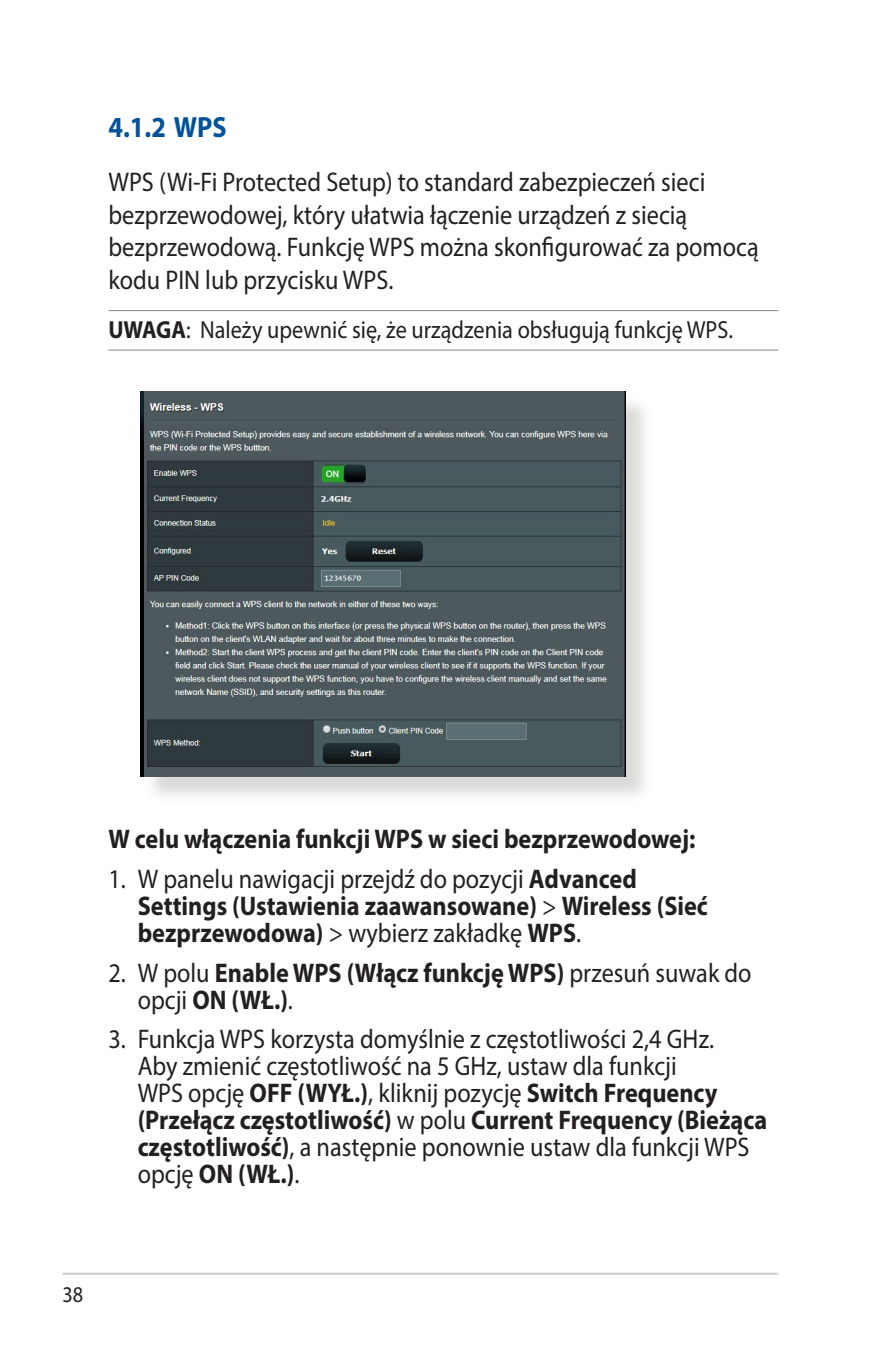
<style>
.page{position:relative;width:893px;height:1346px;background:#fff}
.page>*{position:absolute;margin:0;border:0;box-sizing:border-box;transform-origin:0 0}
.t1{font:700 29.25px "Myriad Pro";color:#01529a;scale:.9 1}
.t2{font:27px/27px "Myriad Pro";color:#231f20;scale:.9 1}
.t3{font:700 27px/27px "Myriad Pro";color:#231f20;scale:.9 1}
.t4{font:24.75px "Myriad Pro";color:#231f20;scale:.9 1}
.t5{font:22.5px "Myriad Pro";color:#231f20;scale:.9 1}
.s1{font-weight:700}
.s2{font-weight:400}
</style>
<div class="page">
<hr style="left:63px;top:1272px;width:715px;height:3px;background:#d1d2d4">
<hr style="left:108px;top:310px;width:670px;height:1px;background:#939598">
<hr style="left:108px;top:349px;width:670px;height:2px;background:#939598">
<div style="left:144px;top:395px;width:509px;height:409px;background:#cfcecb;opacity:.75"></div>
<img style="left:140px;top:391px;width:485px;height:385px">
<p class="t1" style="left:108px;top:108px;width:133px">4.1.2 WPS</p>
<p class="t2" style="left:108px;top:166px;width:724px;line-height:32.4px">WPS (Wi-Fi Protected Setup) to standard zabezpieczeń sieci bezprzewodowej, który ułatwia łączenie urządzeń z siecią bezprzewodową. Funkcję WPS można skonfigurować za pomocą kodu PIN lub przycisku WPS.</p>
<p class="t4" style="left:108px;top:314px;width:695px"><span class="s1">UWAGA</span>: Należy upewnić się, że urządzenia obsługują funkcję WPS.</p>
<p class="t3" style="left:108px;top:824px;width:654px">W celu włączenia funkcji WPS w sieci bezprzewodowej:</p>
<p class="t3" style="left:138px;top:864px;width:635px;text-indent:-29px"><span class="s2">1. W panelu nawigacji przejdź do pozycji</span> Advanced<br>Settings (Ustawienia zaawansowane) <span class="s2">&gt;</span> Wireless (Sieć bezprzewodowa) <span class="s2">&gt; wybierz zakładkę</span> WPS<span class="s2">.</span></p>
<p class="t3" style="left:138px;top:958px;width:684px;text-indent:-29px"><span class="s2">2. W polu</span> Enable WPS (Włącz funkcję WPS) <span class="s2">przesuń suwak do opcji</span> ON (WŁ.)<span class="s2">.</span></p>
<p class="t2" style="left:138px;top:1025px;width:701px;text-indent:-29px">3. Funkcja WPS korzysta domyślnie z częstotliwości 2,4 GHz.<br>Aby zmienić częstotliwość na 5 GHz, ustaw dla funkcji<br>WPS opcję <span class="s1">OFF (WYŁ.)</span>, kliknij pozycję <span class="s1">Switch Frequency (Przełącz częstotliwość)</span> w polu <span class="s1">Current Frequency (Bieżąca częstotliwość)</span>, a następnie ponownie ustaw dla funkcji WPS opcję <span class="s1">ON (WŁ.)</span>.</p>
<p class="t5" style="left:63px;top:1281px;width:25px">38</p>
</div>
